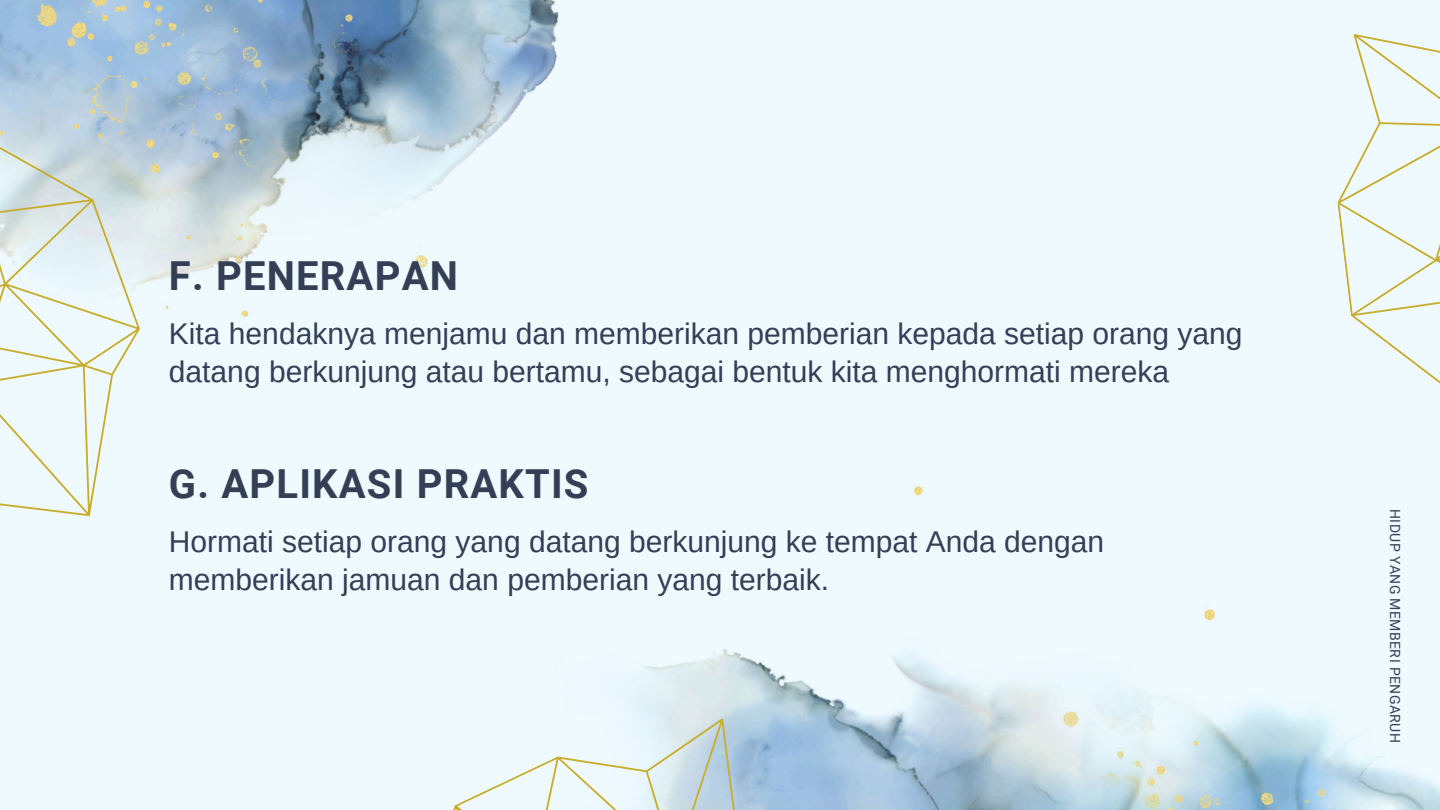
<style>
.page{position:relative;width:1440px;height:810px;background:#eefaff}
.page>*{position:absolute;margin:0;border:0;box-sizing:border-box;transform-origin:0 0}
.t1{font:700 40px "Roboto";letter-spacing:.03em;color:#343f56}
.t2{font:30px/38.2px "Arimo";color:#343f56}
.t3{font:14px "Roboto";letter-spacing:.03em;color:#343f56}
</style>
<div class="page">
<svg style="left:1337px;top:34px;width:103px;height:350px"></svg>
<img style="left:427px;top:0;width:132px;height:264px">
<svg style="left:0;top:317px;width:140px;height:199px"></svg>
<img style="left:1290px;top:712px;width:150px;height:98px">
<img style="left:642px;top:486px;width:648px;height:324px">
<svg style="left:453px;top:686px;width:393px;height:124px"></svg>
<img style="left:0;top:0;width:427px;height:317px">
<h1 class="t1" style="left:169px;top:253px;width:291px">F. PENERAPAN</h1>
<p class="t2" style="left:169px;top:314px;width:1075px">Kita hendaknya menjamu dan memberikan pemberian kepada setiap orang yang datang berkunjung atau bertamu, sebagai bentuk kita menghormati mereka</p>
<h1 class="t1" style="left:169px;top:461px;width:421px">G. APLIKASI PRAKTIS</h1>
<p class="t2" style="left:169px;top:522px;width:937px">Hormati setiap orang yang datang berkunjung ke tempat Anda dengan memberikan jamuan dan pemberian yang terbaik.</p>
<p class="t3" style="left:1403px;top:509px;width:235px;rotate:90deg">HIDUP YANG MEMBERI PENGARUH</p>
</div>
